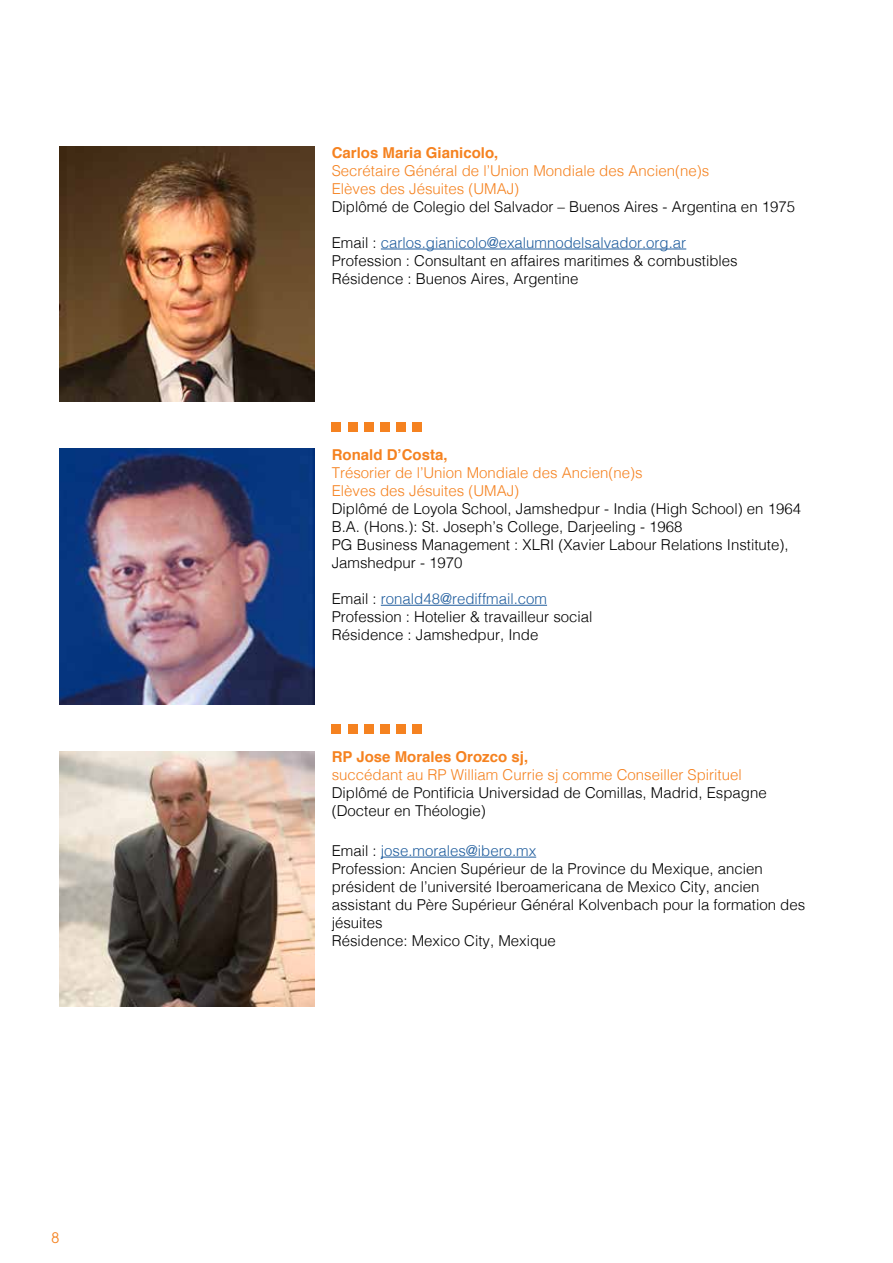
<style>
.page{position:relative;width:893px;height:1263px;background:#fff}
.page>*{position:absolute;margin:0;border:0;box-sizing:border-box;transform-origin:0 0}
.t1{font:300 15px/18px "Helvetica";color:#000}
.t2{font:300 15px/18px "Helvetica";color:#f58220}
.t3{font:700 15px "Helvetica";color:#f58220}
.t4{font:15px "Avant Garde IT Cby BT";color:#f58220}
.s1{color:#215e9e}
</style>
<div class="page">
<img style="left:60px;top:147px;width:255px;height:255px">
<hr style="left:381px;top:249px;width:305px;height:1px;background:#215e9e">
<div style="left:364px;top:422px;width:9px;height:10px;background:#f58220"></div>
<div style="left:348px;top:422px;width:9px;height:10px;background:#f58220"></div>
<div style="left:332px;top:422px;width:9px;height:10px;background:#f58220"></div>
<div style="left:412px;top:422px;width:10px;height:10px;background:#f58220"></div>
<div style="left:396px;top:422px;width:10px;height:10px;background:#f58220"></div>
<div style="left:380px;top:422px;width:10px;height:10px;background:#f58220"></div>
<img style="left:60px;top:449px;width:255px;height:255px">
<hr style="left:381px;top:605px;width:166px;height:1px;background:#215e9e">
<div style="left:364px;top:725px;width:9px;height:9px;background:#f58220"></div>
<div style="left:348px;top:725px;width:9px;height:9px;background:#f58220"></div>
<div style="left:332px;top:725px;width:9px;height:9px;background:#f58220"></div>
<div style="left:412px;top:725px;width:10px;height:9px;background:#f58220"></div>
<div style="left:396px;top:725px;width:10px;height:9px;background:#f58220"></div>
<div style="left:380px;top:725px;width:10px;height:9px;background:#f58220"></div>
<img style="left:60px;top:751px;width:255px;height:255px">
<hr style="left:381px;top:857px;width:155px;height:1px;background:#215e9e">
<p class="t4" style="left:51px;top:1229px;width:10px">8</p>
<p class="t3" style="left:332px;top:140px;width:168px">Carlos Maria Gianicolo,</p>
<p class="t2" style="left:332px;top:160px;width:379px">Secrétaire Général de l’Union Mondiale des Ancien(ne)s<br>Elèves des Jésuites (UMAJ)</p>
<p class="t1" style="left:332px;top:196px;width:465px">Diplômé de Colegio del Salvador – Buenos Aires - Argentina en 1975</p>
<p class="t1" style="left:332px;top:232px;width:407px">Email : <span class="s1">carlos.gianicolo@exalumnodelsalvador.org.ar<br></span>Profession : Consultant en affaires maritimes &amp; combustibles<br>Résidence : Buenos Aires, Argentine</p>
<p class="t3" style="left:332px;top:443px;width:117px">Ronald D’Costa,</p>
<p class="t2" style="left:332px;top:463px;width:312px">Trésorier de l’Union Mondiale des Ancien(ne)s<br>Elèves des Jésuites (UMAJ)</p>
<p class="t1" style="left:332px;top:499px;width:471px">Diplômé de Loyola School, Jamshedpur - India (High School) en 1964<br>B.A. (Hons.): St. Joseph’s College, Darjeeling - 1968<br>PG Business Management : XLRI (Xavier Labour Relations Institute), Jamshedpur - 1970</p>
<p class="t1" style="left:332px;top:589px;width:262px">Email : <span class="s1">ronald48@rediffmail.com<br></span>Profession : Hotelier &amp; travailleur social<br>Résidence : Jamshedpur, Inde</p>
<p class="t3" style="left:332px;top:745px;width:198px">RP Jose Morales Orozco sj,</p>
<p class="t2" style="left:332px;top:765px;width:412px">succédant au RP William Currie sj comme Conseiller Spirituel</p>
<p class="t1" style="left:332px;top:783px;width:437px">Diplômé de Pontificia Universidad de Comillas, Madrid, Espagne (Docteur en Théologie)</p>
<p class="t1" style="left:332px;top:840px;width:475px">Email : <span class="s1">jose.morales@ibero.mx<br></span>Profession: Ancien Supérieur de la Province du Mexique, ancien président de l’université Iberoamericana de Mexico City, ancien assistant du Père Supérieur Général Kolvenbach pour la formation des jésuites<br>Résidence: Mexico City, Mexique</p>
</div>
